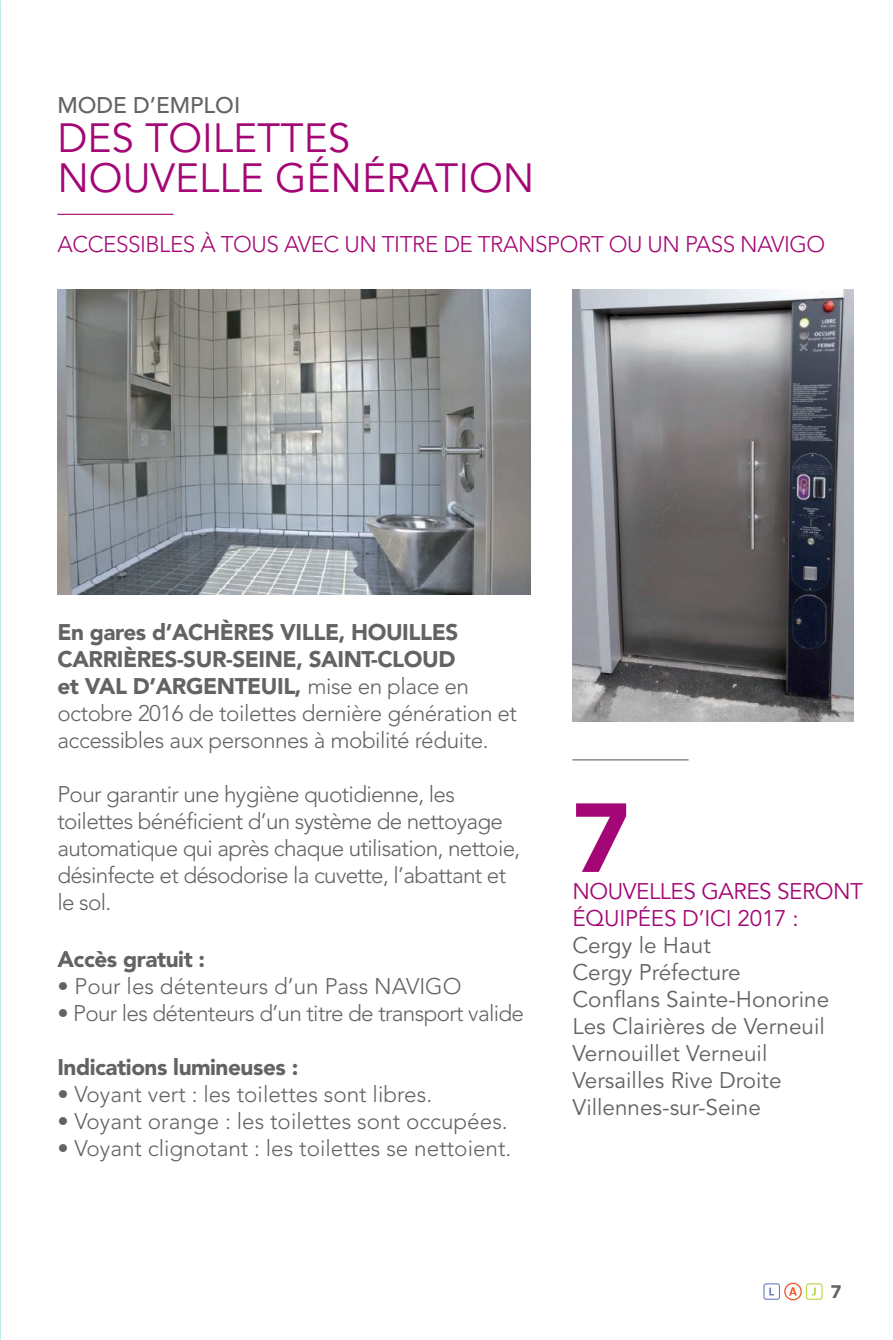
<style>
.page{position:relative;width:893px;height:1340px;background:#fff}
.page>*{position:absolute;margin:0;border:0;box-sizing:border-box;transform-origin:0 0}
.t1{font:900 96.75px "Avenir LT Std";color:#a40775}
.t2{font:40.5px/39.4px "Avenir LT Std";color:#a40775}
.t3{font:300 22.5px/27px "Avenir LT Std";letter-spacing:-.03em;color:#636366}
.t4{font:300 22.5px "Avenir LT Std";color:#636366}
.t5{font:22.5px/27px "Avenir LT Std";color:#636366}
.t6{font:900 22.5px/27px "Avenir LT Std";letter-spacing:-.02em;color:#636366}
.t7{font:300 22.5px/27px "Avenir LT Std";letter-spacing:-.02em;color:#636366}
.t8{font:300 22.5px "Avenir LT Std";letter-spacing:-.02em;color:#a40775}
.t9{font:22.5px "Avenir LT Std";letter-spacing:-.01em;color:#a40775}
.t10{font:500 22.5px "Avenir LT Std";color:#636366}
.t11{font:900 18px "Avenir LT Std";color:#636366}
.s1{font-weight:900}
</style>
<div class="page">
<svg style="left:763px;top:1282px;width:60px;height:18px"></svg>
<hr style="left:57px;top:214px;width:116px;height:1px;background:#a40775">
<hr style="left:572px;top:759px;width:117px;height:1px;background:#636366">
<img style="left:57px;top:289px;width:474px;height:305px">
<img style="left:572px;top:289px;width:282px;height:433px">
<p class="t10" style="left:57px;top:92px;width:184px">MODE D’EMPLOI</p>
<h2 class="t2" style="left:57px;top:120px;width:289px">Des to ilettes nou</h2>
<h2 class="t2" style="left:150px;top:159px;width:182px">velle géné</h2>
<h2 class="t2" style="left:386px;top:159px;width:114px">ration</h2>
<p class="t8" style="left:57px;top:230px;width:769px">Accessib les à tous avec un titre de transport ou un pass Navigo</p>
<p class="t6" style="left:57px;top:619px;width:402px">En gares d’Achères Ville, Houilles<br>Carrières-sur-Seine, SAINT-CLOU D et VAL D’ARGEN</p>
<p class="t7" style="left:57px;top:673px;width:461px;text-indent:177px"><span class="s1">TEUIL,</span> mise en place en octobre 2016 de toilettes dernière génération et accessibles aux personnes à mobilité réduite.</p>
<p class="t3" style="left:57px;top:781px;width:464px">Pour garantir une hygiène quotidienne, les toilettes bénéficient d’un système de nettoyage automatique qui après chaque utilisation, nettoie, désinfecte et désodorise la cuvette, l’abattant et le sol.</p>
<p class="t6" style="left:57px;top:945px;width:149px">Accès gratuit :</p>
<p class="t4" style="left:57px;top:973px;width:406px">• Pour les détenteurs d’un Pass NAVIGO</p>
<p class="t3" style="left:57px;top:999px;width:468px">• Pour les détenteurs d’un titre de transport valide</p>
<p class="t6" style="left:57px;top:1053px;width:242px">Indications lumineuses :</p>
<p class="t4" style="left:57px;top:1081px;width:376px">• Voyant vert : les toilettes sont libres.</p>
<p class="t4" style="left:57px;top:1108px;width:452px">• Voyant orange : les toilettes sont occupées.</p>
<p class="t4" style="left:57px;top:1135px;width:456px">• Voyant clignotant : les toilettes se nettoient.</p>
<h1 class="t1" style="left:572px;top:779px;width:59px">7</h1>
<p class="t9" style="left:572px;top:878px;width:17px">nou</p>
<p class="t9" style="left:623px;top:878px;width:242px">velles gares seront</p>
<p class="t9" style="left:572px;top:905px;width:16px">équ</p>
<p class="t9" style="left:619px;top:905px;width:181px">ipées d’ici 2017 :</p>
<p class="t5" style="left:572px;top:932px;width:258px">Cergy le H aut<br>Cergy Préfecture<br>Conflans Sainte-Honorine<br>Les Clairières de Verneuil<br>Vernouillet Verneuil<br>Versailles Rive Droite<br>Villennes-sur-Seine</p>
<p class="t11" style="left:831px;top:1281px;width:12px">7</p>
</div>
